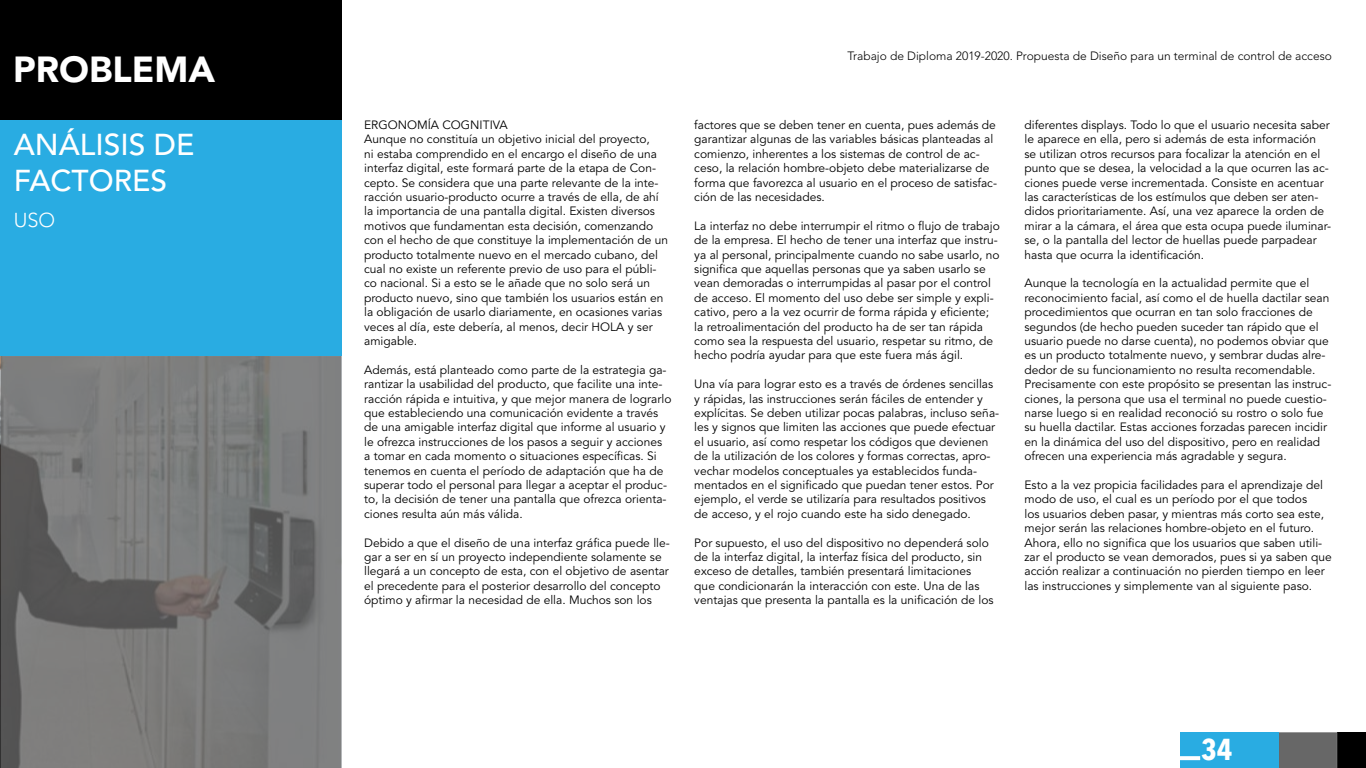
<style>
.page{position:relative;width:1366px;height:768px;background:#fff}
.page>*{position:absolute;margin:0;border:0;box-sizing:border-box;transform-origin:0 0}
.t1{font:900 36px "Avenir LT Std";color:#fff}
.t2{font:500 30px/36px "Avenir LT Std";color:#fff}
.t3{font:700 condensed 30px "Avenir Next LT Pro";color:#fff}
.t4{font:300 20px "Avenir LT Std";color:#fff}
.t5{font:12px/14.4px "Avenir LT Std";color:#000}
.t6{font:300 12px "Avenir LT Std";color:#000}
</style>
<div class="page">
<div style="left:0;top:0;width:342px;height:120px;background:#000"></div>
<div style="left:0;top:120px;width:342px;height:236px;background:#29ace2"></div>
<div style="left:1337px;top:732px;width:29px;height:36px;background:#000"></div>
<div style="left:1278px;top:732px;width:59px;height:36px;background:#676767"></div>
<div style="left:1180px;top:732px;width:98px;height:36px;background:#29ace2"></div>
<svg style="left:1180px;top:756px;width:20px;height:4px"></svg>
<svg style="left:0;top:356px;width:342px;height:412px;background:#767676"></svg>
<h1 class="t1" style="left:13px;top:48px;width:203px">PROBLEMA</h1>
<p class="t6" style="left:847px;top:49px;width:486px">Trabajo de Diploma 2019-2020. Propuesta de Diseño para un terminal de control de acceso</p>
<h2 class="t2" style="left:14px;top:127px;width:182px">ANÁLISIS DE<br>FACTORES</h2>
<h3 class="t4" style="left:14px;top:208px;width:43px">USO</h3>
<p class="t5" style="left:364px;top:118px;width:306px">ERGONOMÍA COGNITIVA<br>Aunque no constituía un objetivo inicial del proyecto,<br>ni estaba comprendido en el encargo el diseño de una interfaz digital, este formará parte de la etapa de Con&shy;cepto. Se considera que una parte relevante de la inte&shy;racción usuario-producto ocurre a través de ella, de ahí la importancia de una pantalla digital. Existen diversos motivos que fundamentan esta decisión, comenzando con el hecho de que constituye la implementación de un producto totalmente nuevo en el mercado cubano, del cual no existe un referente previo de uso para el públi&shy;co nacional. Si a esto se le añade que no solo será un producto nuevo, sino que también los usuarios están en la obligación de usarlo diariamente, en ocasiones varias veces al día, este debería, al menos, decir HOLA y ser amigable.</p>
<p class="t5" style="left:364px;top:363px;width:309px">Además, está planteado como parte de la estrategia ga&shy;rantizar la usabilidad del producto, que facilite una inte&shy;racción rápida e intuitiva, y que mejor manera de lograrlo que estableciendo una comunicación evidente a través de una amigable interfaz digital que informe al usuario y le ofrezca instrucciones de los pasos a seguir y acciones<br>a tomar en cada momento o situaciones específicas. Si tenemos en cuenta el período de adaptación que ha de superar todo el personal para llegar a aceptar el produc&shy;to, la decisión de tener una pantalla que ofrezca orienta&shy;ciones resulta aún más válida.</p>
<p class="t5" style="left:364px;top:536px;width:307px">Debido a que el diseño de una interfaz gráfica puede lle&shy;gar a ser en sí un proyecto independiente solamente se llegará a un concepto de esta, con el objetivo de asentar el precedente para el posterior desarrollo del concepto óptimo y afirmar la necesidad de ella. Muchos son los</p>
<p class="t5" style="left:694px;top:118px;width:304px">factores que se deben tener en cuenta, pues además de garantizar algunas de las variables básicas planteadas al comienzo, inherentes a los sistemas de control de ac&shy;ceso, la relación hombre-objeto debe materializarse de forma que favorezca al usuario en el proceso de satisfac&shy;ción de las necesidades.</p>
<p class="t5" style="left:694px;top:219px;width:307px">La interfaz no debe interrumpir el ritmo o flujo de trabajo de la empresa. El hecho de tener una interfaz que instru&shy;ya al personal, principalmente cuando no sabe usarlo, no significa que aquellas personas que ya saben usarlo se vean demoradas o interrumpidas al pasar por el control de acceso. El momento del uso debe ser simple y expli&shy;cativo, pero a la vez ocurrir de forma rápida y eficiente; la retroalimentación del producto ha de ser tan rápida como sea la respuesta del usuario, respetar su ritmo, de hecho podría ayudar para que este fuera más ágil.</p>
<p class="t5" style="left:694px;top:377px;width:306px">Una vía para lograr esto es a través de órdenes sencillas y rápidas, las instrucciones serán fáciles de entender y explícitas. Se deben utilizar pocas palabras, incluso seña&shy;les y signos que limiten las acciones que puede efectuar el usuario, así como respetar los códigos que devienen de la utilización de los colores y formas correctas, apro&shy;vechar modelos conceptuales ya establecidos funda&shy;mentados en el significado que puedan tener estos. Por ejemplo, el verde se utilizaría para resultados positivos de acceso, y el rojo cuando este ha sido denegado.</p>
<p class="t5" style="left:694px;top:536px;width:301px">Por supuesto, el uso del dispositivo no dependerá solo de la interfaz digital, la interfaz física del producto, sin exceso de detalles, también presentará limitaciones que condicionarán la interacción con este. Una de las ventajas que presenta la pantalla es la unificación de los</p>
<p class="t5" style="left:1024px;top:118px;width:308px">diferentes displays. Todo lo que el usuario necesita saber le aparece en ella, pero si además de esta información<br>se utilizan otros recursos para focalizar la atención en el punto que se desea, la velocidad a la que ocurren las ac&shy;ciones puede verse incrementada. Consiste en acentuar las características de los estímulos que deben ser aten&shy;didos prioritariamente. Así, una vez aparece la orden de mirar a la cámara, el área que esta ocupa puede iluminar&shy;se, o la pantalla del lector de huellas puede parpadear hasta que ocurra la identificación.</p>
<p class="t5" style="left:1024px;top:276px;width:308px">Aunque la tecnología en la actualidad permite que el reconocimiento facial, así como el de huella dactilar sean procedimientos que ocurran en tan solo fracciones de segundos (de hecho pueden suceder tan rápido que el usuario puede no darse cuenta), no podemos obviar que es un producto totalmente nuevo, y sembrar dudas alre&shy;dedor de su funcionamiento no resulta recomendable.<br>Precisamente con este propósito se presentan las instruc&shy;ciones, la persona que usa el terminal no puede cuestio&shy;narse luego si en realidad reconoció su rostro o solo fue su huella dactilar. Estas acciones forzadas parecen incidir en la dinámica del uso del dispositivo, pero en realidad ofrecen una experiencia más agradable y segura.</p>
<p class="t5" style="left:1024px;top:478px;width:309px">Esto a la vez propicia facilidades para el aprendizaje del modo de uso, el cual es un período por el que todos<br>los usuarios deben pasar, y mientras más corto sea este, mejor serán las relaciones hombre-objeto en el futuro.<br>Ahora, ello no significa que los usuarios que saben utili&shy;zar el producto se vean demorados, pues si ya saben que acción realizar a continuación no pierden tiempo en leer las instrucciones y simplemente van al siguiente paso.</p>
<h2 class="t3" style="left:1201px;top:731px;width:33px">34</h2>
</div>
